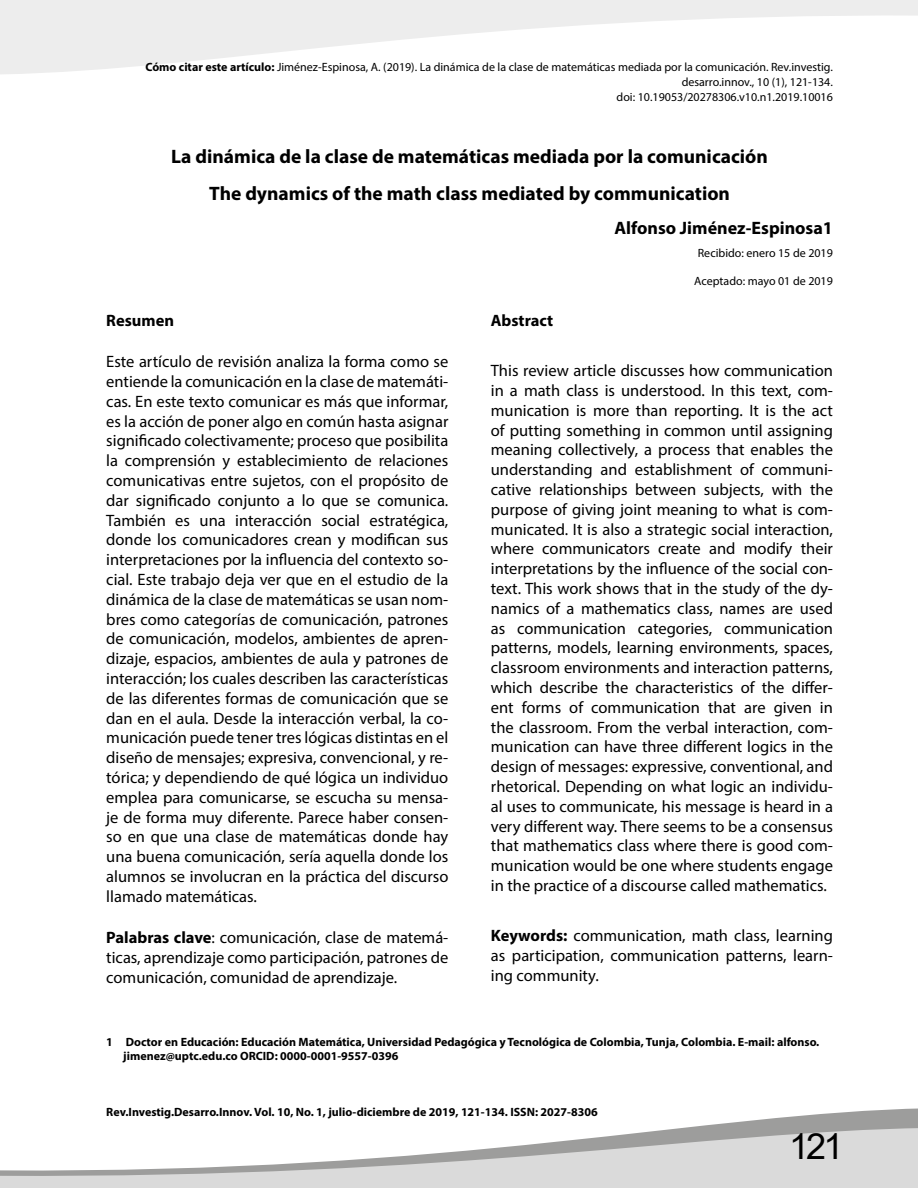
<style>
.page{position:relative;width:918px;height:1188px;background:#fff}
.page>*{position:absolute;margin:0;border:0;box-sizing:border-box;transform-origin:0 0}
.t1{font:36px "Arial";color:#000}
.t2{font:700 19.5px/36.2px "Myriad Pro";color:#000;text-align:center}
.t3{font:700 18px "Myriad Pro";color:#000}
.t4{font:16.5px/19.8px "Myriad Pro";color:#000;text-align:justify}
.t5{font:700 16.5px "Myriad Pro";color:#000}
.t6{font:700 12px/14.4px "Myriad Pro";color:#000}
.t7{font:12px/15px "Myriad Pro";color:#000;text-align:right}
.s1{font-weight:700}
</style>
<div class="page">
<svg style="left:0;top:0;width:918px;height:74px;fill:#ededed"></svg>
<svg style="left:683px;top:1108px;width:235px;height:20px;fill:#9d9d9c"></svg>
<svg style="left:0;top:1128px;width:918px;height:60px;fill:#dadada"></svg>
<p class="t7" style="left:145px;top:59px;width:689px"><span class="s1">Cómo citar este artículo:</span> Jiménez-Espinosa, A. (2019). La dinámica de la clase de matemáticas mediada por la comunicación. Rev.investig. desarro.innov., 10 (1), 121-134.<br>doi: 10.19053/20278306.v10.n1.2019.10016</p>
<p class="t2" style="left:171px;top:138px;width:598px">La dinámica de la clase de matemáticas mediada por la comunicación<br>The dynamics of the math class mediated by communication</p>
<p class="t3" style="left:615px;top:216px;width:220px">Alfonso Jiménez-Espinosa1</p>
<p class="t7" style="left:698px;top:245px;width:137px">Recibido: enero 15 de 2019</p>
<p class="t7" style="left:694px;top:273px;width:140px">Aceptado: mayo 01 de 2019</p>
<p class="t5" style="left:106px;top:310px;width:69px">Resumen</p>
<p class="t4" style="left:106px;top:352px;width:344px">Este artículo de revisión analiza la forma como se entiende la comunicación en la clase de matemáti&shy;cas. En este texto comunicar es más que informar, es la acción de poner algo en común hasta asignar significado colectivamente; proceso que posibilita la comprensión y establecimiento de relaciones comunicativas entre sujetos, con el propósito de dar significado conjunto a lo que se comunica.<br>También es una interacción social estratégica, donde los comunicadores crean y modifican sus interpretaciones por la influencia del contexto so&shy;cial. Este trabajo deja ver que en el estudio de la dinámica de la clase de matemáticas se usan nom&shy;bres como categorías de comunicación, patrones de comunicación, modelos, ambientes de apren&shy;dizaje, espacios, ambientes de aula y patrones de interacción; los cuales describen las características de las diferentes formas de comunicación que se dan en el aula. Desde la interacción verbal, la co&shy;municación puede tener tres lógicas distintas en el diseño de mensajes; expresiva, convencional, y re&shy;tórica; y dependiendo de qué lógica un individuo emplea para comunicarse, se escucha su mensa&shy;je de forma muy diferente. Parece haber consen&shy;so en que una clase de matemáticas donde hay una buena comunicación, sería aquella donde los alumnos se involucran en la práctica del discurso llamado matemáticas.</p>
<p class="t4" style="left:106px;top:927px;width:344px"><span class="s1">Palabras clave</span>: comunicación, clase de matemá&shy;ticas, aprendizaje como participación, patrones de comunicación, comunidad de aprendizaje.</p>
<p class="t5" style="left:491px;top:310px;width:64px">Abstract</p>
<p class="t4" style="left:491px;top:361px;width:344px">This review article discusses how communication in a math class is understood. In this text, com&shy;munication is more than reporting. It is the act of putting something in common until assigning meaning collectively, a process that enables the understanding and establishment of communi&shy;cative relationships between subjects, with the purpose of giving joint meaning to what is com&shy;municated. It is also a strategic social interaction, where communicators create and modify their interpretations by the influence of the social con&shy;text. This work shows that in the study of the dy&shy;namics of a mathematics class, names are used as communication categories, communication patterns, models, learning environments, spaces, classroom environments and interaction patterns, which describe the characteristics of the differ&shy;ent forms of communication that are given in the classroom. From the verbal interaction, com&shy;munication can have three different logics in the design of messages: expressive, conventional, and rhetorical. Depending on what logic an individu&shy;al uses to communicate, his message is heard in a very different way. There seems to be a consensus that mathematics class where there is good com&shy;munication would be one where students engage in the practice of a discourse called mathematics.</p>
<p class="t4" style="left:491px;top:925px;width:344px"><span class="s1">Keywords:</span> communication, math class, learning as participation, communication patterns, learn&shy;ing community.</p>
<p class="t6" style="left:123px;top:1034px;width:698px;text-indent:-17px">1 Doctor en Educación: Educación Matemática, Universidad Pedagógica y Tecnológica de Colombia, Tunja, Colombia. E-mail: alfonso. jimenez@uptc.edu.co ORCID: 0000-0001-9557-0396</p>
<p class="t6" style="left:106px;top:1105px;width:493px">Rev.Investig.Desarro.Innov. Vol. 10, No. 1, julio-diciembre de 2019, 121-134. ISSN: 2027-8306</p>
<h1 class="t1" style="left:789px;top:1122px;width:56px">121</h1>
</div>
